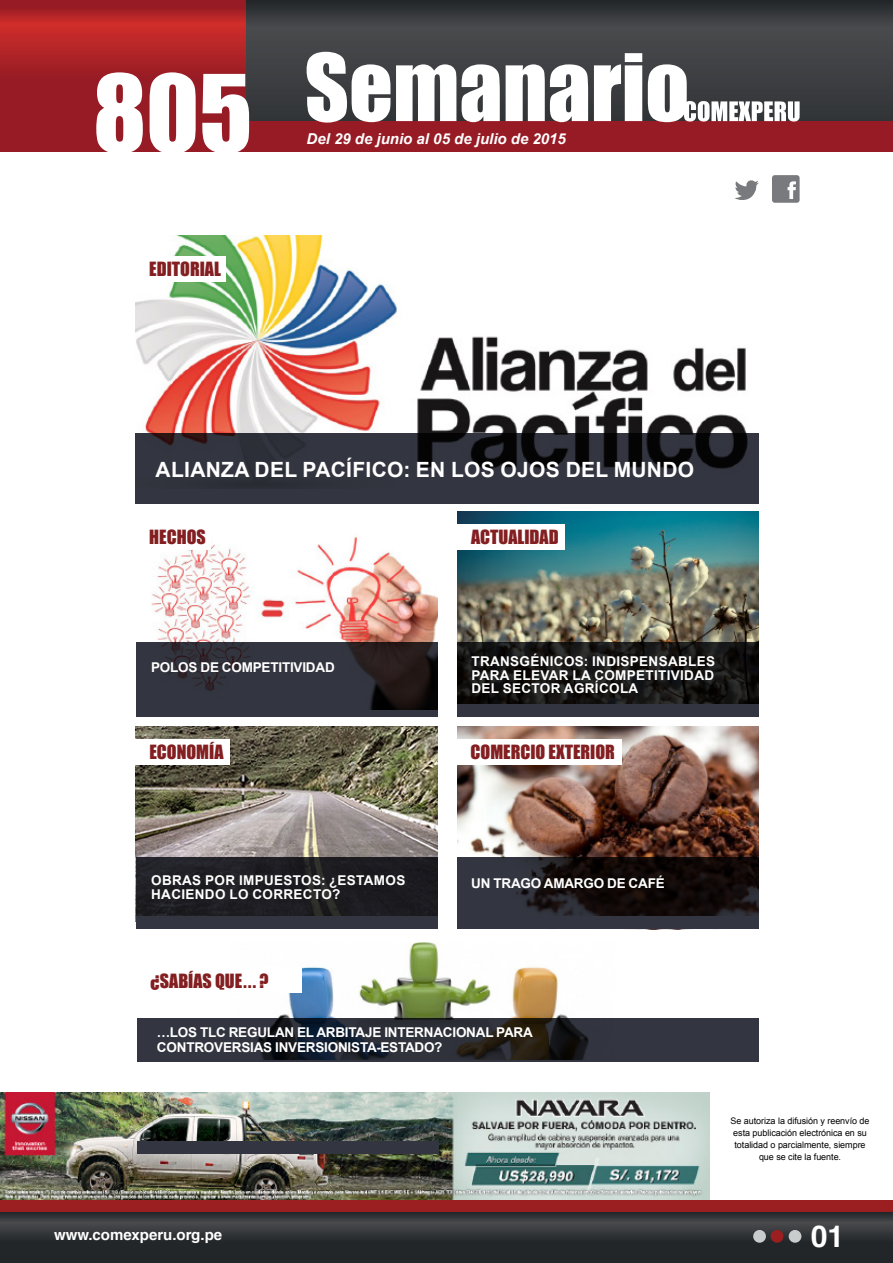
<style>
.page{position:relative;width:893px;height:1263px;background:#fff}
.page>*{position:absolute;margin:0;border:0;box-sizing:border-box;transform-origin:0 0}
.t1{font:99px "Impact";color:#fff}
.t2{font:700 30px "Helvetica";color:#fff}
.t3{font:700 21px "Arial";letter-spacing:.015em;color:#fff}
.t4{font:18px "Impact";color:#831f21}
.t5{font:italic 700 15px "Arial";color:#fff}
.t6{font:700 15px "Helvetica";color:#fff}
.t7{font:700 13.5px/13.5px "Arial";letter-spacing:-.015em;color:#fff;text-align:justify}
.t8{font:700 13.5px/13.5px "Arial";letter-spacing:.025em;color:#fff}
.t9{font:9px/12px "Arial";letter-spacing:-.005em;color:#000;text-align:center}
</style>
<div class="page">
<img style="left:278px;top:942px;width:290px;height:76px">
<img style="left:151px;top:537px;width:287px;height:105px">
<img style="left:136px;top:235px;width:611px;height:198px">
<img style="left:0;top:1093px;width:709px;height:107px">
<svg style="left:245px;top:0;width:648px;height:121px;background:#3e3e41"></svg>
<div style="left:0;top:121px;width:893px;height:30px;background:#971b25"></div>
<svg style="left:0;top:0;width:245px;height:121px;background:#a72026"></svg>
<svg style="left:307px;top:52px;width:83px;height:71px"></svg>
<svg style="left:396px;top:64px;width:60px;height:57px"></svg>
<svg style="left:462px;top:64px;width:38px;height:58px"></svg>
<svg style="left:506px;top:64px;width:82px;height:58px"></svg>
<svg style="left:594px;top:53px;width:48px;height:68px"></svg>
<svg style="left:648px;top:64px;width:152px;height:58px"></svg>
<svg style="left:0;top:1212px;width:893px;height:51px;background:#2d3033"></svg>
<div style="left:0;top:1200px;width:893px;height:12px;background:#9b1f21"></div>
<div style="left:753px;top:1230px;width:13px;height:13px;background:#c9cccc;border-radius:50%"></div>
<div style="left:771px;top:1230px;width:12px;height:13px;background:#9b1f21;border-radius:50%"></div>
<div style="left:789px;top:1230px;width:12px;height:13px;background:#c9cccc;border-radius:50%"></div>
<img style="left:457px;top:727px;width:302px;height:130px">
<img style="left:457px;top:511px;width:302px;height:131px">
<img style="left:136px;top:727px;width:302px;height:130px">
<svg style="left:136px;top:433px;width:623px;height:70px;background:#2b2e36"></svg>
<svg style="left:136px;top:642px;width:302px;height:74px;background:#2e2d35"></svg>
<div style="left:136px;top:857px;width:302px;height:60px;background:#1d1d22"></div>
<svg style="left:457px;top:642px;width:302px;height:61px;background:#161514"></svg>
<svg style="left:457px;top:857px;width:302px;height:60px;background:#1c181a"></svg>
<svg style="left:137px;top:1018px;width:622px;height:43px;background:#292c33"></svg>
<div style="left:136px;top:917px;width:302px;height:12px;background:#333640"></div>
<div style="left:457px;top:703px;width:302px;height:13px;background:#333640"></div>
<div style="left:457px;top:917px;width:302px;height:12px;background:#333640"></div>
<div style="left:131px;top:256px;width:95px;height:25px;background:#fff"></div>
<div style="left:134px;top:524px;width:77px;height:26px;background:#fff"></div>
<div style="left:455px;top:524px;width:109px;height:26px;background:#fff"></div>
<div style="left:134px;top:740px;width:96px;height:25px;background:#fff"></div>
<div style="left:455px;top:740px;width:167px;height:25px;background:#fff"></div>
<svg style="left:735px;top:180px;width:24px;height:20px"></svg>
<div style="left:772px;top:175px;width:28px;height:28px;background:#797a7d;border-radius:3px"></div>
<svg style="left:787px;top:181px;width:9px;height:18px"></svg>
<div style="left:137px;top:1141px;width:302px;height:13px;background:#333640"></div>
<div style="left:135px;top:967px;width:167px;height:26px;background:#fff"></div>
<h1 class="t1" style="left:93px;top:37px;width:161px">805</h1>
<h3 class="t4" style="left:149px;top:255px;width:73px">EDITORIAL</h3>
<p class="t5" style="left:307px;top:128px;width:261px">Del 29 de junio al 05 de julio de 2015</p>
<h3 class="t3" style="left:156px;top:455px;width:540px">ALIANZA DEL PACÍFICO: EN LOS OJOS DEL MUNDO</h3>
<h3 class="t4" style="left:149px;top:523px;width:58px">HECHOS</h3>
<p class="t7" style="left:151px;top:661px;width:185px">POLOS DE COMPETITIVIDAD</p>
<h3 class="t4" style="left:149px;top:738px;width:76px">ECONOMÍA</h3>
<p class="t8" style="left:151px;top:874px;width:256px">OBRAS POR IMPUESTOS: ¿ESTAMOS<br>HACIENDO LO CORRECTO?</p>
<h3 class="t4" style="left:150px;top:967px;width:119px">¿SABÍAS QUE ... ?</h3>
<h3 class="t4" style="left:471px;top:523px;width:89px">ACTUALIDAD</h3>
<p class="t7" style="left:471px;top:655px;width:245px">TRANSGÉNICOS: INDISPENSABLES PARA ELEVAR LA COMPETITIVIDAD DEL SECTOR AGRÍCOLA</p>
<h3 class="t4" style="left:470px;top:738px;width:146px">COMERCIO EXTERIOR</h3>
<p class="t7" style="left:471px;top:877px;width:195px">UN TRAGO AMARGO DE CAFÉ</p>
<p class="t7" style="left:157px;top:1025px;width:378px;line-height:15px">…LOS TLC REGULAN EL ARBITAJE INTERNACIONAL PARA<br>CONTROVERSIAS INVERSIONISTA-ESTADO?</p>
<p class="t9" style="left:731px;top:1115px;width:140px">Se autoriza la difusión y reenvío de esta publicación electrónica en su totalidad o parcialmente, siempre que se cite la fuente.</p>
<p class="t6" style="left:54px;top:1226px;width:170px">www.comexperu.org.pe</p>
<h2 class="t2" style="left:811px;top:1218px;width:35px">01</h2>
</div>
